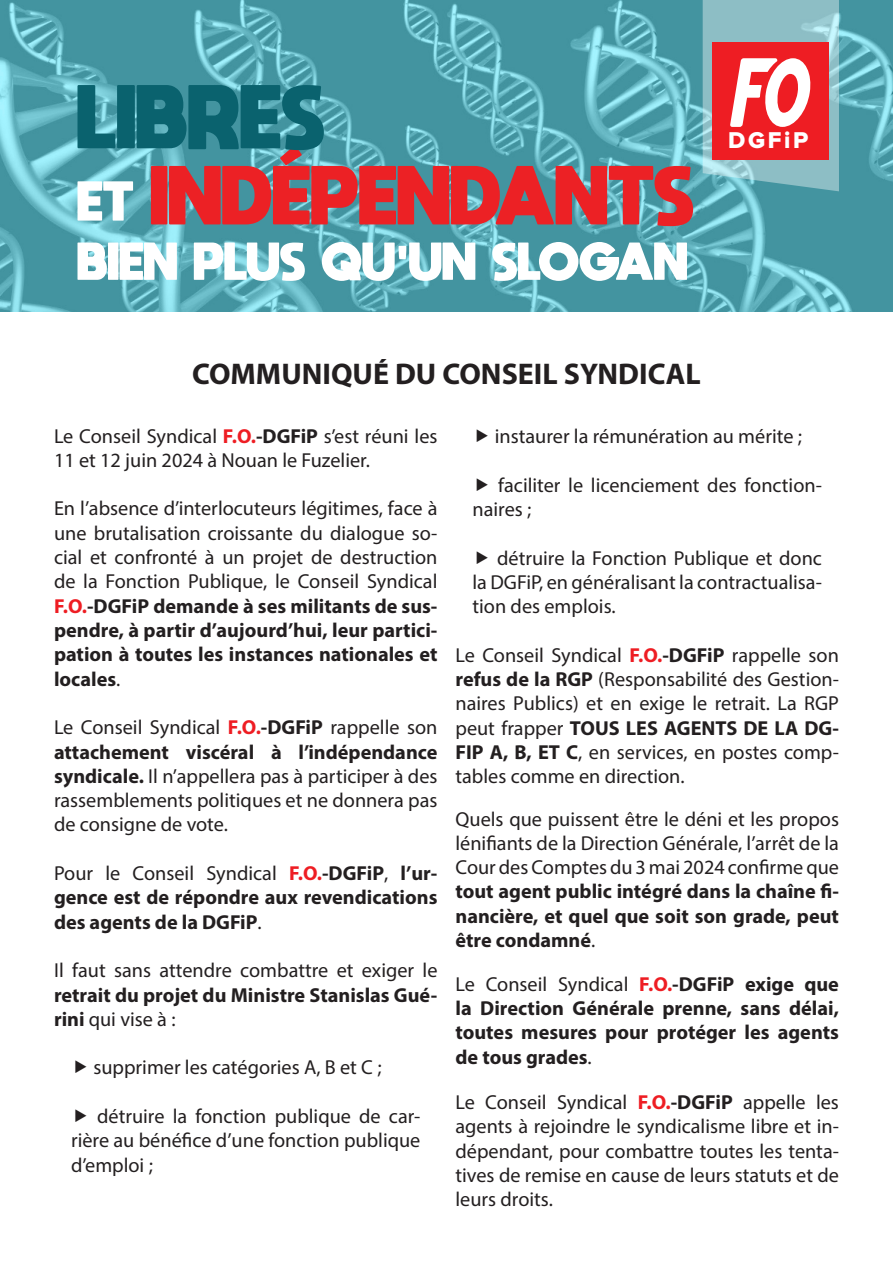
<style>
.page{position:relative;width:893px;height:1263px;background:#fff}
.page>*{position:absolute;margin:0;border:0;box-sizing:border-box;transform-origin:0 0}
.t1{font:700 30px "Myriad Pro";color:#231f20}
.t2{font:23.7px "Proxima Nova Extrabld";letter-spacing:.11em;color:#fff}
.t3{font:20.25px/24.3px "Myriad Pro";color:#231f20;text-align:justify}
.t4{font:700 20.25px/24.3px "Myriad Pro";color:#231f20;text-align:justify}
.s1{font-weight:700;color:#ee1d23}
.s2{font-weight:700}
.s3{font-weight:400}
.s4{color:#ee1d23}
</style>
<div class="page">
<svg style="left:0;top:0;width:893px;height:312px;background:#52a3af"></svg>
<svg style="left:703px;top:0;width:136px;height:191px;background:#c1848a"></svg>
<svg style="left:77px;top:243px;width:100px;height:37px"></svg>
<svg style="left:194px;top:243px;width:111px;height:38px"></svg>
<svg style="left:322px;top:242px;width:153px;height:39px"></svg>
<svg style="left:492px;top:242px;width:195px;height:39px"></svg>
<svg style="left:77px;top:85px;width:616px;height:141px;background:#757a83"></svg>
<p class="t2" style="left:728px;top:130px;width:82px">DGFiP</p>
<p class="t1" style="left:192px;top:354px;width:510px">COMMUNIQUÉ DU CONSEIL SYNDICAL</p>
<p class="t3" style="left:54px;top:423px;width:385px">Le Conseil Syndical <span class="s1">F.O.</span><span class="s2">-DGFiP</span> s’est réuni les<br>11 et 12 juin 2024 à Nouan le Fuzelier.</p>
<p class="t3" style="left:54px;top:496px;width:385px">En l’absence d’interlocuteurs légitimes, face à une brutalisation croissante du dialogue so&shy;cial et confronté à un projet de destruction de la Fonction Publique, le Conseil Syndical <span class="s1">F.O.</span><span class="s2">-DGFiP demande à ses militants de sus&shy;pendre, à partir d’aujourd’hui, leur partici&shy;pation à toutes les instances nationales et locales</span>.</p>
<p class="t3" style="left:54px;top:715px;width:385px">Le Conseil Syndical <span class="s1">F.O.</span><span class="s2">-DGFiP</span> rappelle son <span class="s2">attachement viscéral à l’indépendance syndicale.</span> Il n’appellera pas à participer à des rassemblements politiques et ne donnera pas de consigne de vote.</p>
<p class="t4" style="left:54px;top:860px;width:385px"><span class="s3">Pour le Conseil Syndical</span> <span class="s4">F.O.</span>-DGFiP<span class="s3">,</span> l’ur&shy;gence est de répondre aux revendications des agents de la DGFiP<span class="s3">.</span></p>
<p class="t3" style="left:54px;top:958px;width:385px">Il faut sans attendre combattre et exiger le <span class="s2">retrait du projet du Ministre Stanislas Gué&shy;rini</span> qui vise à :</p>
<p class="t3" style="left:93px;top:1055px;width:290px">supprimer les catégories A, B et C ;</p>
<p class="t3" style="left:71px;top:1104px;width:351px;text-indent:26px">détruire la fonction publique de car&shy;rière au bénéfice d’une fonction publique d’emploi ;</p>
<p class="t3" style="left:495px;top:424px;width:309px">instaurer la rémunération au mérite ;</p>
<p class="t3" style="left:472px;top:472px;width:351px;text-indent:26px">faciliter le licenciement des fonction&shy;naires ;</p>
<p class="t3" style="left:472px;top:545px;width:351px;text-indent:25px">détruire la Fonction Publique et donc la DGFiP, en généralisant la contractualisa&shy;tion des emplois.</p>
<p class="t3" style="left:455px;top:642px;width:385px">Le Conseil Syndical <span class="s1">F.O.</span><span class="s2">-DGFiP</span> rappelle son <span class="s2">refus de la RGP</span> (Responsabilité des Gestion&shy;naires Publics) et en exige le retrait. La RGP peut frapper <span class="s2">TOUS LES AGENTS DE LA DG-FIP A, B, ET C</span>, en services, en postes comp&shy;tables comme en direction.</p>
<p class="t3" style="left:455px;top:806px;width:385px">Quels que puissent être le déni et les propos lénifiants de la Direction Générale, l’arrêt de la Cour des Comptes du 3 mai 2024 confirme que <span class="s2">tout agent public intégré dans la chaîne fi&shy;nancière, et quel que soit son grade, peut être condamné</span>.</p>
<p class="t4" style="left:455px;top:971px;width:385px"><span class="s3">Le Conseil Syndical</span> <span class="s4">F.O.</span>-DGFiP exige que la Direction Générale prenne, sans délai, toutes mesures pour protéger les agents de tous grades<span class="s3">.</span></p>
<p class="t3" style="left:455px;top:1090px;width:385px">Le Conseil Syndical <span class="s1">F.O.</span><span class="s2">-DGFiP</span> appelle les agents à rejoindre le syndicalisme libre et in&shy;dépendant, pour combattre toutes les tenta&shy;tives de remise en cause de leurs statuts et de leurs droits.</p>
</div>
